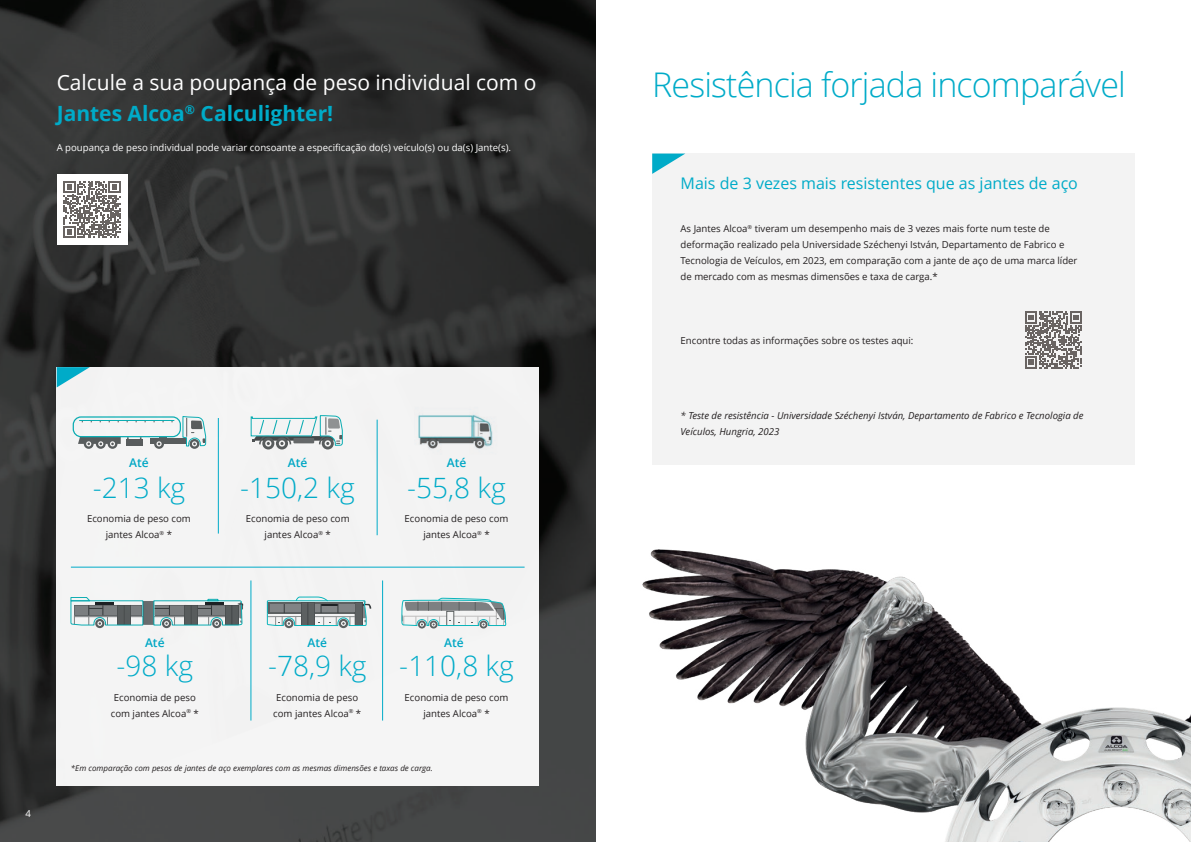
<style>
.page{position:relative;width:1191px;height:842px;background:#fff}
.page>*{position:absolute;margin:0;border:0;box-sizing:border-box;transform-origin:0 0}
.t1{font:300 34px "Open Sans";letter-spacing:-.025em;color:#00abc8}
.t2{font:300 28px "Open Sans";color:#00abc8}
.t3{font:21px/30.7px "Open Sans";color:#fff}
.t4{font:16px "Open Sans";color:#00abc8}
.t5{font:600 12px "Open Sans";color:#00a7c5}
.t6{font:9.6px/16px "Open Sans";color:#231f20;text-align:center}
.t7{font:italic 9.6px/16px "Open Sans";color:#231f20}
.t8{font:9.6px "Open Sans";color:#fff}
.t9{font:italic 8px "Open Sans";color:#231f20}
.s1{font-weight:700;color:#00abc8}
</style>
<div class="page">
<img style="left:0;top:0;width:595px;height:842px">
<img style="left:642px;top:549px;width:549px;height:293px">
<div style="left:57px;top:367px;width:482px;height:418px;background:#f4f4f4"></div>
<svg style="left:57px;top:367px;width:33px;height:20px"></svg>
<img style="left:418px;top:414px;width:75px;height:36px">
<div style="left:57px;top:174px;width:71px;height:71px;background:#fff"></div>
<svg style="left:64px;top:181px;width:57px;height:57px"></svg>
<div style="left:150px;top:438px;width:38px;height:6px;background:#5d6162"></div>
<svg style="left:154px;top:437px;width:12px;height:12px"></svg>
<svg style="left:78px;top:437px;width:43px;height:12px"></svg>
<div style="left:73px;top:416px;width:108px;height:21px;border:1px solid #0cb5bb;border-radius:8px"></div>
<div style="left:126px;top:439px;width:16px;height:6px;background:#5d6162"></div>
<svg style="left:182px;top:416px;width:25px;height:33px"></svg>
<hr style="left:79px;top:420px;width:95px;height:1px;background:#0cb5bb">
<svg style="left:250px;top:415px;width:93px;height:34px"></svg>
<div style="left:293px;top:438px;width:21px;height:5px;background:#696d6e"></div>
<svg style="left:70px;top:597px;width:173px;height:31px"></svg>
<svg style="left:401px;top:597px;width:106px;height:31px"></svg>
<svg style="left:266px;top:596px;width:105px;height:32px"></svg>
<hr style="left:218px;top:418px;width:1px;height:115px;background:#00abc8">
<hr style="left:250px;top:580px;width:1px;height:140px;background:#00abc8">
<hr style="left:377px;top:420px;width:1px;height:115px;background:#00abc8">
<hr style="left:382px;top:580px;width:1px;height:140px;background:#00abc8">
<hr style="left:71px;top:567px;width:453px;height:1px;background:#00abc8">
<div style="left:652px;top:154px;width:482px;height:311px;background:#f3f3f3"></div>
<svg style="left:652px;top:154px;width:33px;height:20px"></svg>
<svg style="left:1025px;top:311px;width:57px;height:57px"></svg>
<h3 class="t3" style="left:57px;top:66px;width:481px">Calcule a sua poupança de peso individual com o<br><span class="s1">Jantes Alcoa</span><sup>®</sup> <span class="s1">Calculighter!</span></h3>
<p class="t8" style="left:57px;top:141px;width:456px">A poupança de peso individual pode variar consoante a especificação do(s) veículo(s) ou da(s) Jante(s).</p>
<p class="t8" style="left:26px;top:807px;width:7px">4</p>
<p class="t5" style="left:129px;top:454px;width:21px">Até</p>
<p class="t5" style="left:288px;top:454px;width:21px">Até</p>
<p class="t5" style="left:447px;top:454px;width:21px">Até</p>
<h2 class="t2" style="left:93px;top:469px;width:94px">-213 kg</h2>
<h2 class="t2" style="left:240px;top:469px;width:116px">-150,2 kg</h2>
<h2 class="t2" style="left:407px;top:469px;width:100px">-55,8 kg</h2>
<p class="t6" style="left:87px;top:510px;width:105px">Economia de peso com jantes Alcoa<sup>®</sup> *</p>
<p class="t6" style="left:246px;top:510px;width:105px">Economia de peso com jantes Alcoa<sup>®</sup> *</p>
<p class="t6" style="left:404px;top:510px;width:105px">Economia de peso com jantes Alcoa<sup>®</sup> *</p>
<p class="t5" style="left:145px;top:634px;width:21px">Até</p>
<p class="t5" style="left:307px;top:634px;width:21px">Até</p>
<p class="t5" style="left:444px;top:634px;width:21px">Até</p>
<h2 class="t2" style="left:117px;top:647px;width:78px">-98 kg</h2>
<h2 class="t2" style="left:268px;top:647px;width:100px">-78,9 kg</h2>
<h2 class="t2" style="left:399px;top:647px;width:116px">-110,8 kg</h2>
<p class="t6" style="left:111px;top:689px;width:89px">Economia de peso com jantes Alcoa<sup>®</sup> *</p>
<p class="t6" style="left:273px;top:689px;width:89px">Economia de peso com jantes Alcoa<sup>®</sup> *</p>
<p class="t6" style="left:404px;top:689px;width:105px">Economia de peso com jantes Alcoa<sup>®</sup> *</p>
<p class="t9" style="left:71px;top:763px;width:363px">*Em comparação com pesos de jantes de aço exemplares com as mesmas dimensões e taxas de carga.</p>
<h1 class="t1" style="left:652px;top:61px;width:475px">Resistência forjada incomparável</h1>
<h3 class="t4" style="left:680px;top:172px;width:399px">Mais de 3 vezes mais resistentes que as jantes de aço</h3>
<p class="t6" style="left:680px;top:220px;width:398px;text-align:left">As Jantes Alcoa<sup>®</sup> tiveram um desempenho mais de 3 vezes mais forte num teste de deformação realizado pela Universidade Széchenyi István, Departamento de Fabrico e Tecnologia de Veículos, em 2023, em comparação com a jante de aço de uma marca líder de mercado com as mesmas dimensões e taxa de carga.*</p>
<p class="t6" style="left:680px;top:332px;width:234px">Encontre todas as informações sobre os testes aqui:</p>
<p class="t7" style="left:680px;top:407px;width:404px">* Teste de resistência - Universidade Széchenyi István, Departamento de Fabrico e Tecnologia de<br>Veículos, Hungria, 2023</p>
</div>
